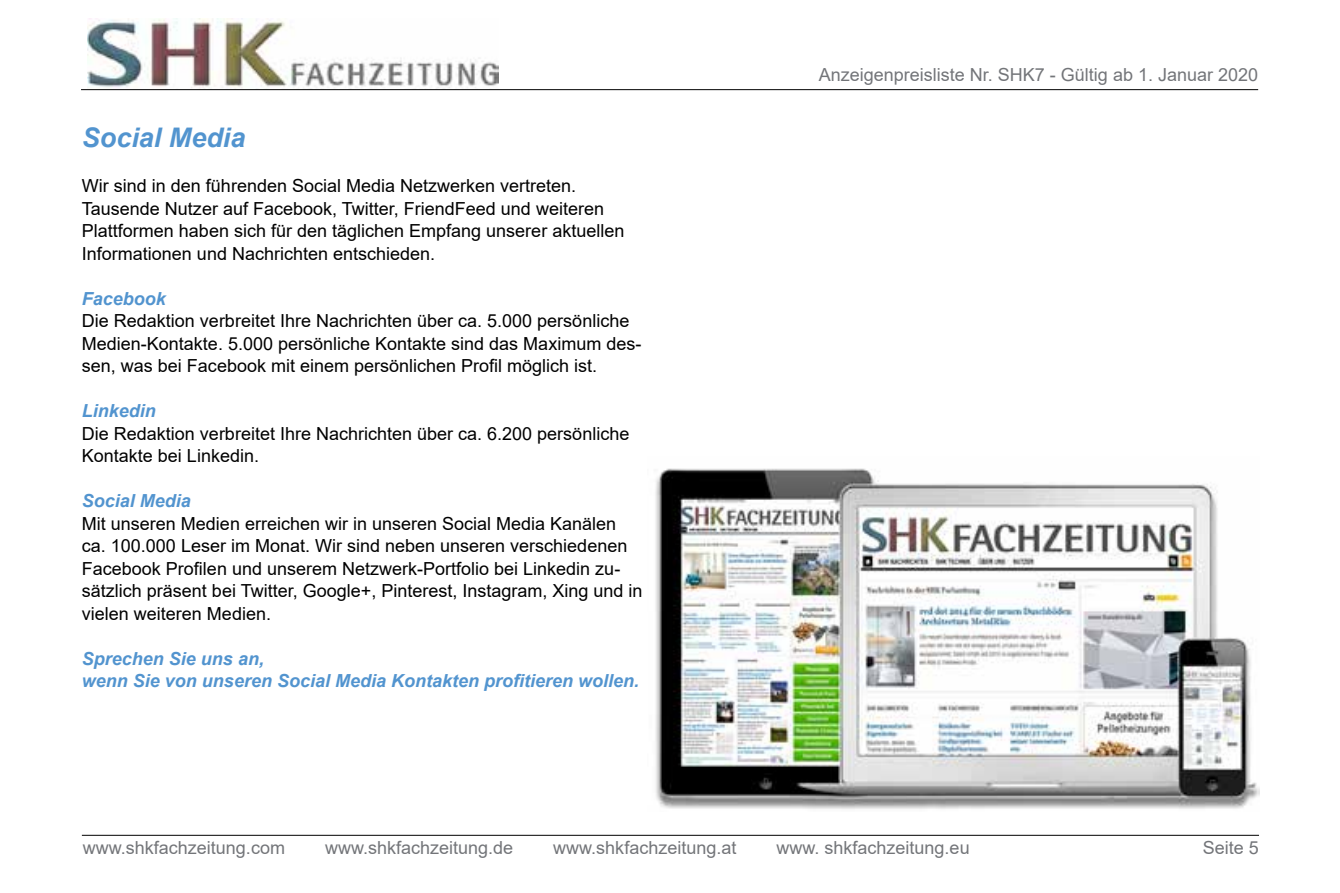
<style>
.page{position:relative;width:1340px;height:893px;background:#fff}
.page>*{position:absolute;margin:0;border:0;box-sizing:border-box;transform-origin:0 0}
.t1{font:italic 700 27px "Arial";color:#5294cf}
.t2{font:18px/22.5px "Arial";color:#000}
.t3{font:18px "Arial";color:#737579}
.t4{font:italic 700 18px/22.5px "Arial";color:#5294cf}
</style>
<div class="page">
<img style="left:87px;top:18px;width:411px;height:71px">
<hr style="left:81px;top:89px;width:1177px;height:1px;background:#000">
<hr style="left:82px;top:835px;width:1176px;height:1px;background:#000">
<img style="left:655px;top:468px;width:603px;height:341px">
<h1 class="t1" style="left:82px;top:120px;width:165px">Social Media</h1>
<p class="t2" style="left:82px;top:175px;width:544px">Wir sind in den führenden Social Media Netzwerken vertreten.<br>Tausende Nutzer auf Facebook, Twitter, FriendFeed und weiteren Plattformen haben sich für den täglichen Empfang unserer aktuellen Informationen und Nachrichten entschieden.</p>
<p class="t4" style="left:82px;top:288px;width:86px">Facebook</p>
<p class="t2" style="left:82px;top:310px;width:561px">Die Redaktion verbreitet Ihre Nachrichten über ca. 5.000 persönliche<br>Medien-Kontakte. 5.000 persönliche Kontakte sind das Maximum des&shy;sen, was bei Facebook mit einem persönlichen Profil möglich ist.</p>
<p class="t4" style="left:82px;top:400px;width:76px">Linkedin</p>
<p class="t2" style="left:82px;top:422px;width:549px">Die Redaktion verbreitet Ihre Nachrichten über ca. 6.200 persönliche<br>Kontakte bei Linkedin.</p>
<p class="t4" style="left:82px;top:490px;width:111px">Social Media</p>
<p class="t2" style="left:82px;top:512px;width:562px">Mit unseren Medien erreichen wir in unseren Social Media Kanälen ca. 100.000 Leser im Monat. Wir sind neben unseren verschiedenen Facebook Profilen und unserem Netzwerk-Portfolio bei Linkedin zu&shy;sätzlich präsent bei Twitter, Google+, Pinterest, Instagram, Xing und in vielen weiteren Medien.</p>
<p class="t4" style="left:82px;top:648px;width:559px">Sprechen Sie uns an,<br>wenn Sie von unseren Social Media Kontakten profitieren wollen.</p>
<p class="t3" style="left:818px;top:63px;width:441px">Anzeigenpreisliste Nr. SHK7 - Gültig ab 1. Januar 2020</p>
<p class="t3" style="left:83px;top:835px;width:204px">www.shkfachzeitung.com</p>
<p class="t3" style="left:325px;top:835px;width:190px">www.shkfachzeitung.de</p>
<p class="t3" style="left:553px;top:835px;width:185px">www.shkfachzeitung.at</p>
<p class="t3" style="left:776px;top:835px;width:195px">www. shkfachzeitung.eu</p>
<p class="t3" style="left:1202px;top:835px;width:58px">Seite 5</p>
</div>
